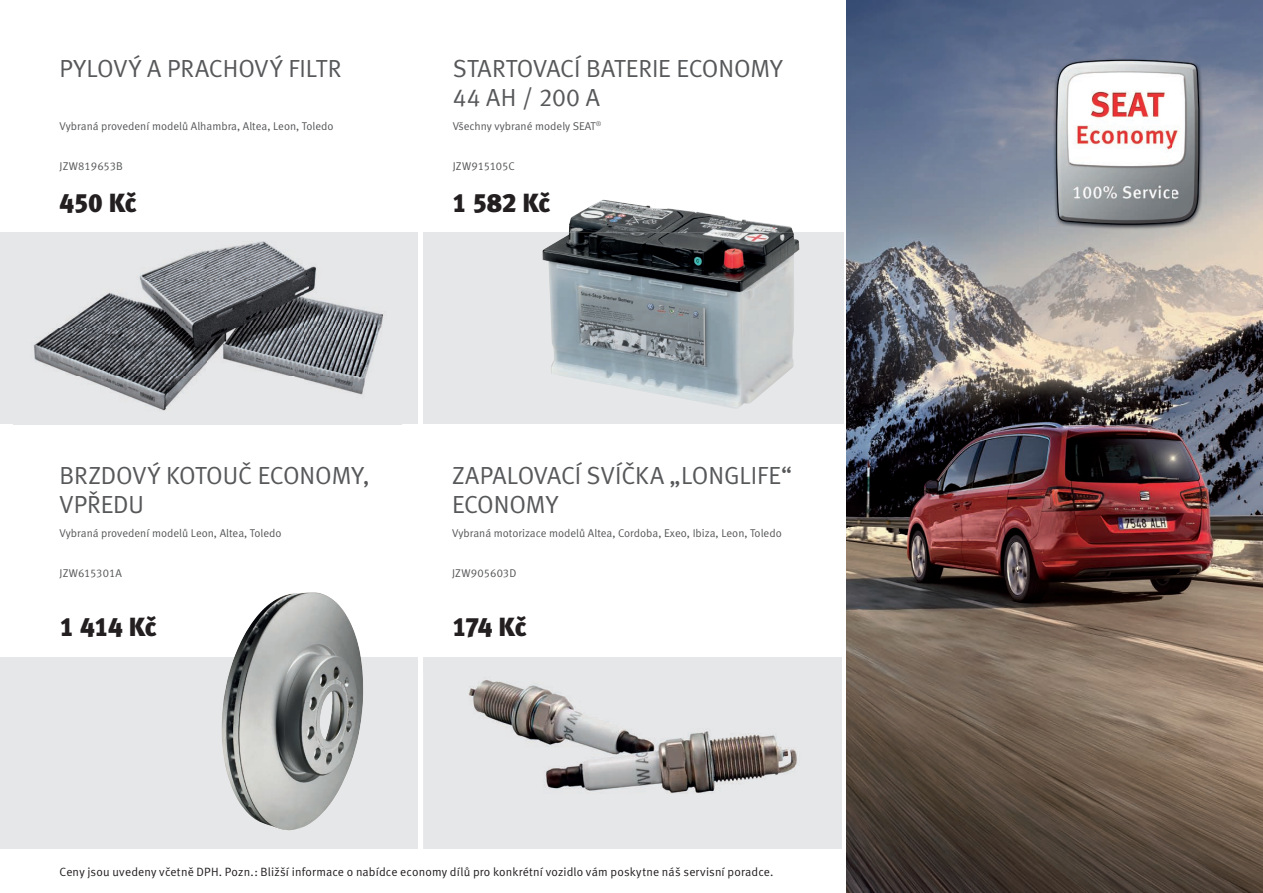
<style>
.page{position:relative;width:1263px;height:893px;background:#fff}
.page>*{position:absolute;margin:0;border:0;box-sizing:border-box;transform-origin:0 0}
.t1{font:26.25px "Seat Meta Black CE";letter-spacing:-.015em;color:#231f20}
.t2{font:24.75px/29.7px "Seat Meta Normal CE";color:#57585a}
.t3{font:12px "Seat Meta Normal CE";letter-spacing:.01em;color:#231f20}
.t4{font:11.25px "Seat Meta Normal CE";color:#57585a}
</style>
<div class="page">
<img style="left:846px;top:0;width:417px;height:893px">
<img style="left:1040px;top:48px;width:176px;height:185px">
<div style="left:0;top:657px;width:421px;height:191px;background:#e6e7e9"></div>
<div style="left:0;top:233px;width:421px;height:191px;background:#e6e7e9"></div>
<img style="left:33px;top:241px;width:351px;height:170px">
<div style="left:423px;top:233px;width:421px;height:191px;background:#e6e7e9"></div>
<div style="left:421px;top:657px;width:421px;height:191px;background:#e6e7e9"></div>
<hr style="left:419px;top:0;width:4px;height:893px;background:#fff">
<img style="left:569px;top:200px;width:224px;height:33px">
<img style="left:542px;top:233px;width:257px;height:175px">
<img style="left:221px;top:592px;width:142px;height:238px">
<img style="left:423px;top:680px;width:402px;height:169px">
<h2 class="t2" style="left:60px;top:53px;width:283px">PYLOVÝ A PRACHOVÝ FILTR</h2>
<p class="t4" style="left:60px;top:119px;width:275px">Vybraná provedení modelů Alhambra, Altea, Leon, Toledo</p>
<p class="t4" style="left:60px;top:160px;width:65px">JZW819653B</p>
<h1 class="t1" style="left:60px;top:186px;width:79px">450 Kč</h1>
<h2 class="t2" style="left:453px;top:53px;width:332px">STARTOVACÍ BATERIE ECONOMY<br>44 AH / 200 A</h2>
<p class="t4" style="left:453px;top:119px;width:150px">Všechny vybrané modely SEAT<sup>®</sup></p>
<p class="t4" style="left:453px;top:160px;width:63px">JZW915105C</p>
<h1 class="t1" style="left:452px;top:186px;width:100px">1 582 Kč</h1>
<h2 class="t2" style="left:60px;top:460px;width:312px">BRZDOVÝ KOTOUČ ECONOMY,<br>VPŘEDU</h2>
<p class="t4" style="left:60px;top:526px;width:223px">Vybraná provedení modelů Leon, Altea, Toledo</p>
<p class="t4" style="left:60px;top:567px;width:64px">JZW615301A</p>
<h1 class="t1" style="left:60px;top:611px;width:99px">1 414 Kč</h1>
<h2 class="t2" style="left:452px;top:460px;width:342px">ZAPALOVACÍ SVÍČKA „LONGLIFE“<br>ECONOMY</h2>
<p class="t4" style="left:452px;top:526px;width:331px">Vybraná motorizace modelů Altea, Cordoba, Exeo, Ibiza, Leon, Toledo</p>
<p class="t4" style="left:452px;top:567px;width:66px">JZW905603D</p>
<h1 class="t1" style="left:452px;top:611px;width:76px">174 Kč</h1>
<p class="t3" style="left:60px;top:865px;width:715px">Ceny jsou uvedeny včetně DPH. Pozn.: Bližší informace o nabídce economy dílů pro konkrétní vozidlo vám poskytne náš servisní poradce.</p>
</div>
